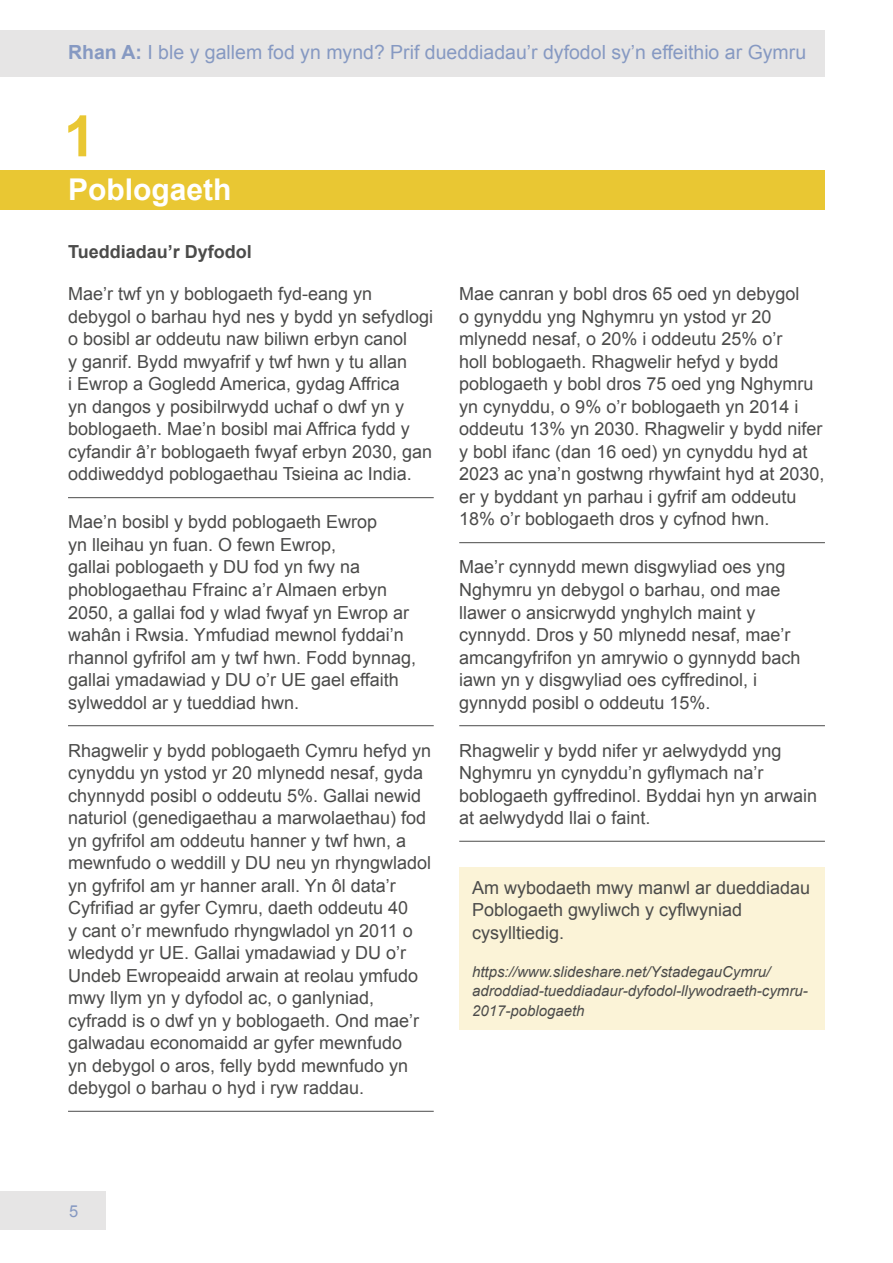
<style>
.page{position:relative;width:893px;height:1263px;background:#fff}
.page>*{position:absolute;margin:0;border:0;box-sizing:border-box;transform-origin:0 0}
.H1_Headings{font:700 57px "Arial";color:#e9c733}
.H1_Headings-2{font:700 30px "Arial";color:#fff}
.t1{font:19.5px "Arial";color:#8699c2}
.Part_A_paras{font:18px/22.5px "Arial";color:#4b4b4a}
.body{font:18px/22.5px "Arial";color:#4b4b4a}
.H2_Headings{font:700 18px "Arial";color:#4b4b4a}
.t2{font:16.5px "Arial";color:#8699c2}
.hyperlinks_in_6_sect{font:italic 15px/19.5px "Arial";color:#4b4b4a}
.s1{font-weight:700}
</style>
<div class="page">
<div style="left:0;top:30px;width:825px;height:47px;background:#e6e5e5"></div>
<div style="left:0;top:1191px;width:105px;height:39px;background:#e6e5e5"></div>
<div style="left:0;top:171px;width:825px;height:39px;background:#e9c733"></div>
<hr style="left:68px;top:497px;width:366px;height:1px;background:#4b4b4a">
<hr style="left:68px;top:725px;width:366px;height:1px;background:#4b4b4a">
<hr style="left:68px;top:1111px;width:366px;height:1px;background:#4b4b4a">
<hr style="left:459px;top:542px;width:366px;height:1px;background:#4b4b4a">
<hr style="left:459px;top:725px;width:366px;height:1px;background:#4b4b4a">
<hr style="left:459px;top:841px;width:366px;height:1px;background:#4b4b4a">
<div style="left:459px;top:867px;width:366px;height:163px;background:#fbf3d7"></div>
<p class="t1" style="left:68px;top:39px;width:740px"><span class="s1">Rhan A:</span> I ble y gallem fod yn mynd? Prif dueddiadau’r dyfodol sy’n effeithio ar Gymru</p>
<p class="H1_Headings" style="left:64px;top:98px;width:33px">1</p>
<p class="H1_Headings-2" style="left:68px;top:170px;width:165px">Poblogaeth</p>
<p class="H2_Headings" style="left:68px;top:240px;width:185px">Tueddiadau’r Dyfodol</p>
<p class="Part_A_paras" style="left:68px;top:283px;width:367px">Mae’r twf yn y boblogaeth fyd-eang yn debygol o barhau hyd nes y bydd yn sefydlogi o bosibl ar oddeutu naw biliwn erbyn canol<br>y ganrif. Bydd mwyafrif y twf hwn y tu allan<br>i Ewrop a Gogledd America, gydag Affrica<br>yn dangos y posibilrwydd uchaf o dwf yn y boblogaeth. Mae’n bosibl mai Affrica fydd y cyfandir â’r boblogaeth fwyaf erbyn 2030, gan oddiweddyd poblogaethau Tsieina ac India.</p>
<p class="Part_A_paras" style="left:68px;top:511px;width:350px">Mae’n bosibl y bydd poblogaeth Ewrop<br>yn lleihau yn fuan. O fewn Ewrop,<br>gallai poblogaeth y DU fod yn fwy na phoblogaethau Ffrainc a’r Almaen erbyn 2050, a gallai fod y wlad fwyaf yn Ewrop ar wahân i Rwsia. Ymfudiad mewnol fyddai’n rhannol gyfrifol am y twf hwn. Fodd bynnag, gallai ymadawiad y DU o’r UE gael effaith sylweddol ar y tueddiad hwn.</p>
<p class="Part_A_paras" style="left:68px;top:739px;width:365px">Rhagwelir y bydd poblogaeth Cymru hefyd yn cynyddu yn ystod yr 20 mlynedd nesaf, gyda chynnydd posibl o oddeutu 5%. Gallai newid naturiol (genedigaethau a marwolaethau) fod yn gyfrifol am oddeutu hanner y twf hwn, a mewnfudo o weddill y DU neu yn rhyngwladol yn gyfrifol am yr hanner arall. Yn ôl data’r Cyfrifiad ar gyfer Cymru, daeth oddeutu 40<br>y cant o’r mewnfudo rhyngwladol yn 2011 o wledydd yr UE. Gallai ymadawiad y DU o’r Undeb Ewropeaidd arwain at reolau ymfudo mwy llym yn y dyfodol ac, o ganlyniad, cyfradd is o dwf yn y boblogaeth. Ond mae’r galwadau economaidd ar gyfer mewnfudo<br>yn debygol o aros, felly bydd mewnfudo yn debygol o barhau o hyd i ryw raddau.</p>
<p class="Part_A_paras" style="left:459px;top:283px;width:367px">Mae canran y bobl dros 65 oed yn debygol<br>o gynyddu yng Nghymru yn ystod yr 20 mlynedd nesaf, o 20% i oddeutu 25% o’r<br>holl boblogaeth. Rhagwelir hefyd y bydd poblogaeth y bobl dros 75 oed yng Nghymru yn cynyddu, o 9% o’r boblogaeth yn 2014 i oddeutu 13% yn 2030. Rhagwelir y bydd nifer y bobl ifanc (dan 16 oed) yn cynyddu hyd at 2023 ac yna’n gostwng rhywfaint hyd at 2030, er y byddant yn parhau i gyfrif am oddeutu 18% o’r boblogaeth dros y cyfnod hwn.</p>
<p class="Part_A_paras" style="left:459px;top:556px;width:343px">Mae’r cynnydd mewn disgwyliad oes yng Nghymru yn debygol o barhau, ond mae llawer o ansicrwydd ynghylch maint y cynnydd. Dros y 50 mlynedd nesaf, mae’r amcangyfrifon yn amrywio o gynnydd bach iawn yn y disgwyliad oes cyffredinol, i gynnydd posibl o oddeutu 15%.</p>
<p class="Part_A_paras" style="left:459px;top:739px;width:359px">Rhagwelir y bydd nifer yr aelwydydd yng Nghymru yn cynyddu’n gyflymach na’r boblogaeth gyffredinol. Byddai hyn yn arwain at aelwydydd llai o faint.</p>
<p class="body" style="left:472px;top:876px;width:340px">Am wybodaeth mwy manwl ar dueddiadau<br>Poblogaeth gwyliwch y cyflwyniad cysylltiedig.</p>
<p class="hyperlinks_in_6_sect" style="left:472px;top:962px;width:337px">https://www.slideshare.net/YstadegauCymru/ adroddiad-tueddiadaur-dyfodol-llywodraeth-cymru-<br>2017-poblogaeth</p>
<p class="t2" style="left:69px;top:1200px;width:11px">5</p>
</div>
